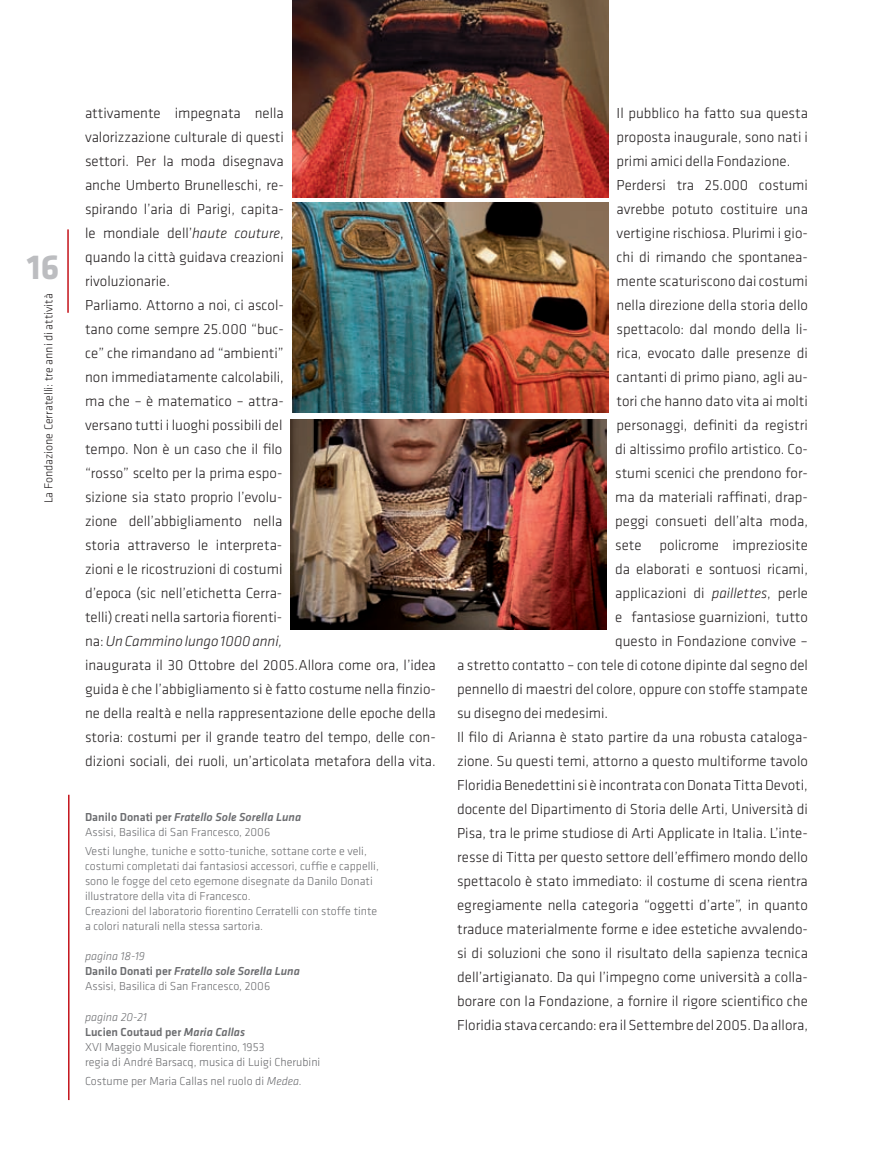
<style>
.page{position:relative;width:893px;height:1149px;background:#fff}
.page>*{position:absolute;margin:0;border:0;box-sizing:border-box;transform-origin:0 0}
.t1{font:700 36px "Klavika";color:#bcbdc0}
.t2{font:300 15px/24px "Klavika";color:#231f20}
.t3{font:300 12px/15px "Klavika";color:#6c6d70}
.t4{font:300 12px "Klavika";color:#231f20}
.s1{font-style:italic}
.s2{font-weight:500}
.s3{font-weight:500;font-style:italic}
</style>
<div class="page">
<hr style="left:67px;top:229px;width:2px;height:84px;background:#c4121a">
<img style="left:292px;top:0;width:316px;height:197px">
<img style="left:292px;top:202px;width:316px;height:210px">
<img style="left:291px;top:419px;width:316px;height:210px">
<hr style="left:68px;top:794px;width:2px;height:305px;background:#c4121a">
<h1 class="t1" style="left:27px;top:247px;width:34px">16</h1>
<p class="t4" style="left:42px;top:503px;width:211px;rotate:-90deg">La Fondazione Cerratelli: tre anni di attività</p>
<p class="t2" style="left:85px;top:101px;width:352px">attivamente impegnata nella<br>valorizzazione culturale di questi<br>settori. Per la moda disegnava<br>anche Umberto Brunelleschi, re-<br>spirando l’aria di Parigi, capita-<br>le mondiale dell’<span class="s1">haute couture</span>,<br>quando la città guidava creazioni<br>rivoluzionarie.<br>Parliamo. Attorno a noi, ci ascol-<br>tano come sempre 25.000 “buc-<br>ce” che rimandano ad “ambienti”<br>non immediatamente calcolabili,<br>ma che – è matematico – attra-<br>versano tutti i luoghi possibili del<br>tempo. Non è un caso che il filo<br>“rosso” scelto per la prima espo-<br>sizione sia stato proprio l’evolu-<br>zione dell’abbigliamento nella<br>storia attraverso le interpreta-<br>zioni e le ricostruzioni di costumi<br>d’epoca (sic nell’etichetta Cerra-<br>telli) creati nella sartoria fiorenti-<br>na: <span class="s1">Un Cammino lungo 1000 anni,<br></span>inaugurata il 30 Ottobre del 2005.Allora come ora, l’idea guida è che l’abbigliamento si è fatto costume nella finzio&shy;ne della realtà e nella rappresentazione delle epoche della storia: costumi per il grande teatro del tempo, delle con&shy;dizioni sociali, dei ruoli, un’articolata metafora della vita.</p>
<p class="t2" style="left:617px;top:101px;width:193px">Il pubblico ha fatto sua questa</p>
<p class="t2" style="left:617px;top:125px;width:193px">proposta inaugurale, sono nati i</p>
<p class="t2" style="left:617px;top:149px;width:175px">primi amici della Fondazione.</p>
<p class="t2" style="left:617px;top:173px;width:193px">Perdersi tra 25.000 costumi</p>
<p class="t2" style="left:617px;top:197px;width:193px">avrebbe potuto costituire una</p>
<p class="t2" style="left:617px;top:221px;width:193px">vertigine rischiosa. Plurimi i gio-</p>
<p class="t2" style="left:617px;top:245px;width:193px">chi di rimando che spontanea-</p>
<p class="t2" style="left:617px;top:269px;width:193px">mente scaturiscono dai costumi</p>
<p class="t2" style="left:617px;top:293px;width:193px">nella direzione della storia dello</p>
<p class="t2" style="left:617px;top:317px;width:193px">spettacolo: dal mondo della li-</p>
<p class="t2" style="left:617px;top:341px;width:193px">rica, evocato dalle presenze di</p>
<p class="t2" style="left:617px;top:365px;width:193px">cantanti di primo piano, agli au-</p>
<p class="t2" style="left:617px;top:389px;width:193px">tori che hanno dato vita ai molti</p>
<p class="t2" style="left:617px;top:413px;width:193px">personaggi, definiti da registri</p>
<p class="t2" style="left:615px;top:437px;width:194px">di altissimo profilo artistico. Co-</p>
<p class="t2" style="left:615px;top:461px;width:194px">stumi scenici che prendono for-</p>
<p class="t2" style="left:615px;top:485px;width:194px">ma da materiali raffinati, drap-</p>
<p class="t2" style="left:615px;top:509px;width:194px">peggi consueti dell’alta moda,</p>
<p class="t2" style="left:615px;top:533px;width:194px">sete policrome impreziosite</p>
<p class="t2" style="left:615px;top:557px;width:194px">da elaborati e sontuosi ricami,</p>
<p class="t2" style="left:615px;top:581px;width:194px">applicazioni di <span class="s1">paillettes</span>, perle</p>
<p class="t2" style="left:615px;top:605px;width:194px">e fantasiose guarnizioni, tutto</p>
<p class="t2" style="left:615px;top:629px;width:194px">questo in Fondazione convive –</p>
<p class="t2" style="left:457px;top:653px;width:352px">a stretto contatto – con tele di cotone dipinte dal segno del</p>
<p class="t2" style="left:457px;top:677px;width:352px">pennello di maestri del colore, oppure con stoffe stampate</p>
<p class="t2" style="left:457px;top:701px;width:153px">su disegno dei medesimi.</p>
<p class="t2" style="left:457px;top:725px;width:352px">Il filo di Arianna è stato partire da una robusta cataloga-</p>
<p class="t2" style="left:457px;top:749px;width:352px">zione. Su questi temi, attorno a questo multiforme tavolo</p>
<p class="t2" style="left:457px;top:773px;width:352px">Floridia Benedettini si è incontrata con Donata Titta Devoti,</p>
<p class="t2" style="left:457px;top:797px;width:352px">docente del Dipartimento di Storia delle Arti, Università di</p>
<p class="t2" style="left:457px;top:821px;width:352px">Pisa, tra le prime studiose di Arti Applicate in Italia. L’inte-</p>
<p class="t2" style="left:457px;top:845px;width:352px">resse di Titta per questo settore dell’effimero mondo dello</p>
<p class="t2" style="left:457px;top:869px;width:352px">spettacolo è stato immediato: il costume di scena rientra</p>
<p class="t2" style="left:457px;top:893px;width:352px">egregiamente nella categoria “oggetti d’arte”, in quanto</p>
<p class="t2" style="left:457px;top:917px;width:352px">traduce materialmente forme e idee estetiche avvalendo-</p>
<p class="t2" style="left:457px;top:941px;width:352px">si di soluzioni che sono il risultato della sapienza tecnica</p>
<p class="t2" style="left:457px;top:965px;width:352px">dell’artigianato. Da qui l’impegno come università a colla-</p>
<p class="t2" style="left:457px;top:989px;width:352px">borare con la Fondazione, a fornire il rigore scientifico che</p>
<p class="t2" style="left:457px;top:1013px;width:352px">Floridia stava cercando: era il Settembre del 2005. Da allora,</p>
<p class="t3" style="left:85px;top:809px;width:218px"><span class="s2">Danilo Donati per</span> <span class="s3">Fratello Sole Sorella Luna<br></span>Assisi, Basilica di San Francesco, 2006</p>
<p class="t3" style="left:85px;top:843px;width:295px">Vesti lunghe, tuniche e sotto-tuniche, sottane corte e veli, costumi completati dai fantasiosi accessori, cuffie e cappelli, sono le fogge del ceto egemone disegnate da Danilo Donati illustratore della vita di Francesco.<br>Creazioni del laboratorio fiorentino Cerratelli con stoffe tinte a colori naturali nella stessa sartoria.</p>
<p class="t3" style="left:85px;top:948px;width:216px"><span class="s1">pagina 18-19<br></span><span class="s2">Danilo Donati per</span> <span class="s3">Fratello sole Sorella Luna<br></span>Assisi, Basilica di San Francesco, 2006</p>
<p class="t3" style="left:85px;top:1008px;width:237px"><span class="s1">pagina 20-21<br></span><span class="s2">Lucien Coutaud per</span> <span class="s3">Maria Callas<br></span>XVI Maggio Musicale fiorentino, 1953<br>regia di André Barsacq, musica di Luigi Cherubini</p>
<p class="t3" style="left:85px;top:1073px;width:218px">Costume per Maria Callas nel ruolo di <span class="s1">Medea.</span></p>
</div>
